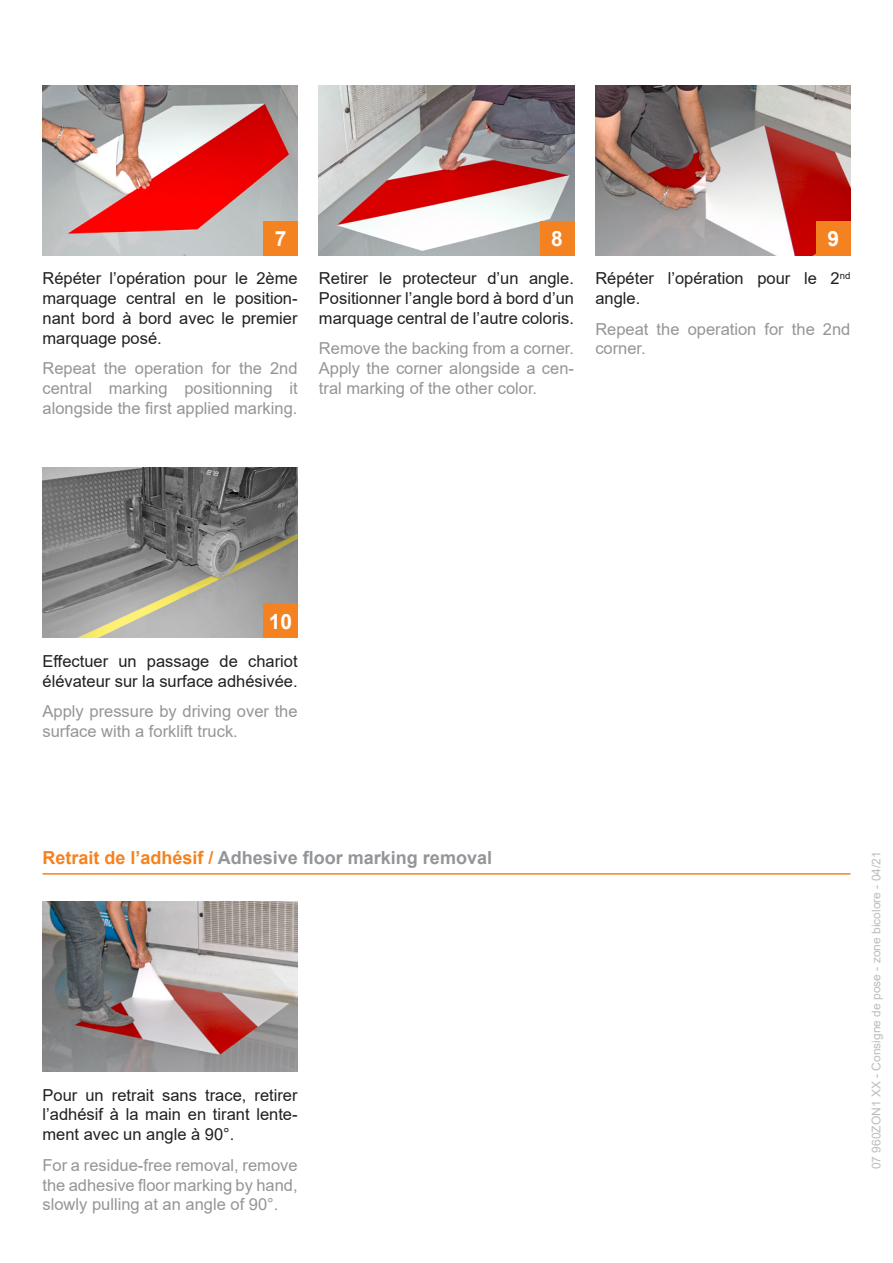
<style>
.page{position:relative;width:893px;height:1263px;background:#fff}
.page>*{position:absolute;margin:0;border:0;box-sizing:border-box;transform-origin:0 0}
.t1{font:700 21px "Arial";color:#fff}
.t2{font:700 18px "Arial";color:#939598}
.t3{font:16.5px/19.8px "Arial";color:#231f20;text-align:justify}
.t4{font:16.5px/19.8px "Arial";color:#939598;text-align:justify}
.t5{font:12px "Arial";color:#bcbdc0}
.s1{color:#f58220}
</style>
<div class="page">
<img style="left:43px;top:468px;width:255px;height:170px">
<img style="left:43px;top:85px;width:255px;height:170px">
<img style="left:43px;top:901px;width:255px;height:170px">
<img style="left:319px;top:85px;width:255px;height:170px">
<img style="left:595px;top:85px;width:255px;height:170px">
<div style="left:264px;top:221px;width:34px;height:34px;background:#f58220"></div>
<div style="left:264px;top:604px;width:34px;height:34px;background:#f58220"></div>
<div style="left:540px;top:221px;width:34px;height:34px;background:#f58220"></div>
<div style="left:816px;top:221px;width:34px;height:34px;background:#f58220"></div>
<hr style="left:43px;top:873px;width:807px;height:2px;background:#f58220">
<p class="t1" style="left:275px;top:224px;width:13px">7</p>
<p class="t3" style="left:43px;top:268px;width:257px">Répéter l’opération pour le 2ème marquage central en le position&shy;nant bord à bord avec le premier marquage posé.</p>
<p class="t4" style="left:43px;top:358px;width:257px">Repeat the operation for the 2nd central marking positionning it alongside the first applied marking.</p>
<p class="t1" style="left:551px;top:224px;width:13px">8</p>
<p class="t1" style="left:828px;top:224px;width:13px">9</p>
<p class="t3" style="left:319px;top:268px;width:257px">Retirer le protecteur d’un angle.<br>Positionner l’angle bord à bord d’un marquage central de l’autre coloris.</p>
<p class="t4" style="left:319px;top:339px;width:257px">Remove the backing from a corner.<br>Apply the corner alongside a cen&shy;tral marking of the other color.</p>
<p class="t3" style="left:595px;top:268px;width:257px">Répéter l’opération pour le 2<sup>nd </sup>angle.</p>
<p class="t4" style="left:595px;top:319px;width:257px">Repeat the operation for the 2nd corner.</p>
<p class="t1" style="left:269px;top:606px;width:25px">10</p>
<p class="t3" style="left:43px;top:651px;width:257px">Effectuer un passage de chariot élévateur sur la surface adhésivée.</p>
<p class="t4" style="left:43px;top:701px;width:257px">Apply pressure by driving over the surface with a forklift truck.</p>
<p class="t2" style="left:43px;top:844px;width:451px"><span class="s1">Retrait de l’adhésif /</span> Adhesive floor marking removal</p>
<p class="t3" style="left:43px;top:1085px;width:257px">Pour un retrait sans trace, retirer l’adhésif à la main en tirant lente&shy;ment avec un angle à 90°.</p>
<p class="t4" style="left:43px;top:1155px;width:257px">For a residue-free removal, remove the adhesive floor marking by hand, slowly pulling at an angle of 90°.</p>
<p class="t5" style="left:868px;top:1169px;width:320px;rotate:-90deg">07 960ZON1 XX - Consigne de pose - zone bicolore - 04/21</p>
</div>
